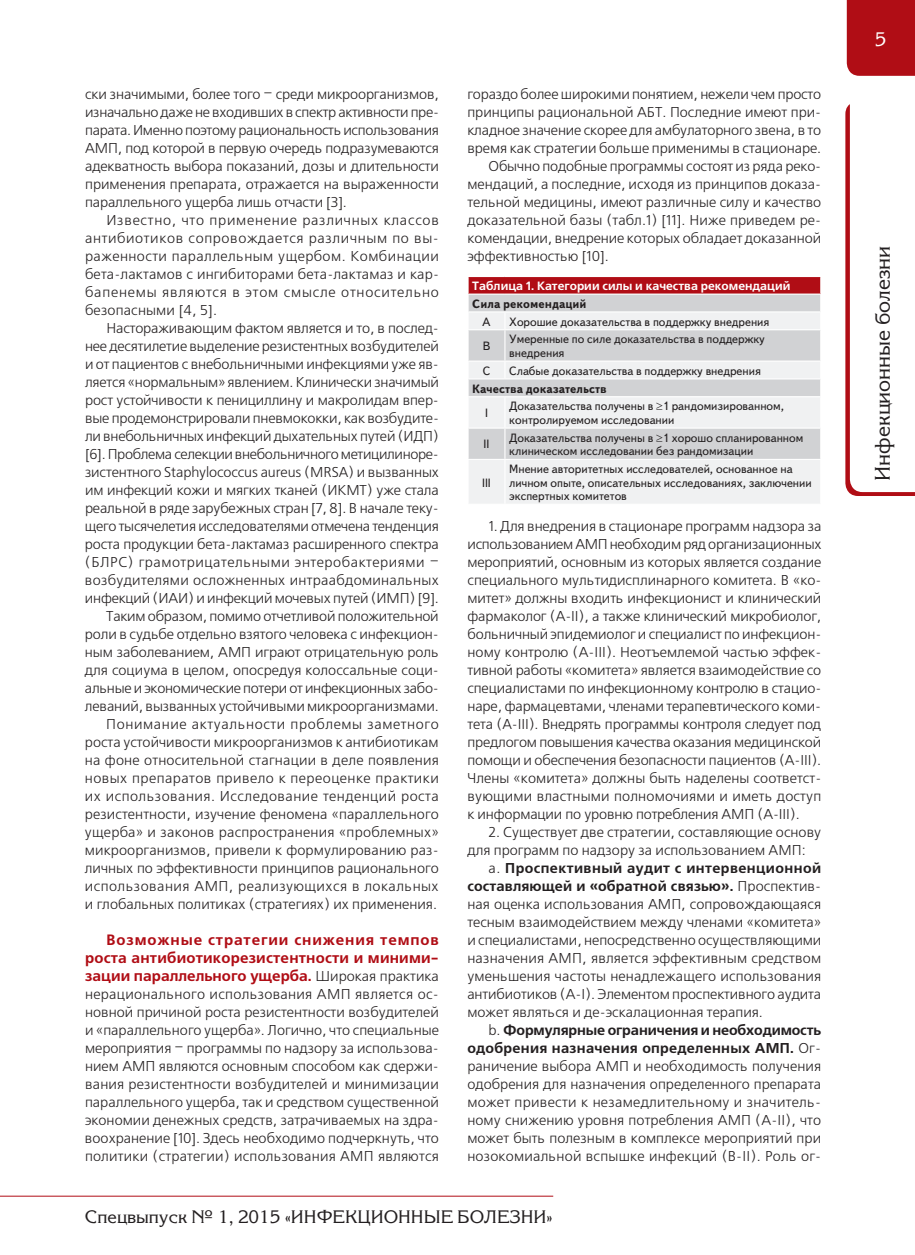
<style>
.page{position:relative;width:915px;height:1255px;background:#fff}
.page>*{position:absolute;margin:0;border:0;box-sizing:border-box;transform-origin:0 0}
.t1{font:21px "Korinna C";color:#231f20}
.t2{font:19.5px "Korinna C";color:#fff}
.t3{font:18px "Korinna C";color:#231f20}
.t4{font:700 15px/18px "Free Set C";color:#b00d15;text-align:justify}
.t5{font:14.25px/18px "Free Set C";letter-spacing:-.005em;color:#231f20;text-align:justify}
.t6{font:12px/13.5px "Text Book C";color:#231f20}
.t7{font:700 12px "Free Set C";color:#fff}
.t8{font:700 12px "Text Book C";color:#231f20}
.s1{font-weight:400;font-size:14.25px;color:#231f20}
.s2{font-weight:700}
</style>
<div class="page">
<div style="left:846px;top:0;width:68px;height:76px;background:#b00d15"></div>
<svg style="left:845px;top:104px;width:69px;height:392px"></svg>
<hr style="left:0;top:1195px;width:553px;height:1px;background:#b00d15">
<div style="left:468px;top:276px;width:352px;height:18px;background:#b00d15"></div>
<div style="left:468px;top:295px;width:351px;height:16px;background:#d1d2d4"></div>
<svg style="left:468px;top:313px;width:351px;height:190px;fill:#f0f1f2"></svg>
<hr style="left:467px;top:276px;width:37px;height:1px;background:#fff">
<hr style="left:504px;top:276px;width:317px;height:1px;background:#fff">
<hr style="left:467px;top:293px;width:37px;height:2px;background:#fff">
<hr style="left:504px;top:293px;width:317px;height:2px;background:#fff">
<svg style="left:504px;top:313px;width:1px;height:16px"></svg>
<svg style="left:819px;top:277px;width:2px;height:52px"></svg>
<hr style="left:467px;top:329px;width:37px;height:1px;background:#fff">
<hr style="left:504px;top:329px;width:317px;height:1px;background:#fff">
<hr style="left:504px;top:330px;width:1px;height:30px;background:#fff">
<hr style="left:467px;top:360px;width:37px;height:1px;background:#fff">
<hr style="left:504px;top:360px;width:317px;height:1px;background:#fff">
<svg style="left:504px;top:361px;width:1px;height:17px"></svg>
<hr style="left:467px;top:378px;width:37px;height:1px;background:#fff">
<hr style="left:504px;top:378px;width:317px;height:1px;background:#fff">
<svg style="left:819px;top:362px;width:2px;height:34px"></svg>
<hr style="left:467px;top:396px;width:37px;height:1px;background:#fff">
<hr style="left:504px;top:396px;width:317px;height:1px;background:#fff">
<hr style="left:504px;top:397px;width:1px;height:30px;background:#fff">
<hr style="left:467px;top:427px;width:37px;height:1px;background:#fff">
<hr style="left:504px;top:427px;width:317px;height:1px;background:#fff">
<hr style="left:504px;top:428px;width:1px;height:31px;background:#fff">
<hr style="left:467px;top:459px;width:37px;height:1px;background:#fff">
<hr style="left:504px;top:459px;width:317px;height:1px;background:#fff">
<hr style="left:504px;top:460px;width:1px;height:43px;background:#fff">
<p class="t5" style="left:85px;top:86px;width:355px">ски значимыми, более того – среди микроорганизмов, изначально даже не входивших в спектр активности пре&shy;парата. Именно поэтому рациональность использования АМП, под которой в первую очередь подразумеваются адекватность выбора показаний, дозы и длительности применения препарата, отражается на выраженности параллельного ущерба лишь отчасти [3].</p>
<p class="t5" style="left:85px;top:212px;width:355px;text-indent:21px">Известно, что применение различных классов антибиотиков сопровождается различным по вы&shy;раженности параллельным ущербом. Комбинации бета-лактамов с ингибиторами бета-лактамаз и кар&shy;бапенемы являются в этом смысле относительно безопасными [4, 5].</p>
<p class="t5" style="left:85px;top:320px;width:355px;text-align:right">Настораживающим фактом является и то, в послед&shy;нее десятилетие выделение резистентных возбудителей и от пациентов с внебольничными инфекциями уже яв&shy;ляется «нормальным» явлением. Клинически значимый рост устойчивости к пенициллину и макролидам впер&shy;вые продемонстрировали пневмококки, как возбудите&shy;ли внебольничных инфекций дыхательных путей (ИДП) [6]. Проблема селекции внебольничного метицилиноре&shy;зистентного Staphylococcus aureus (MRSA) и вызванных им инфекций кожи и мягких тканей (ИКМТ) уже стала реальной в ряде зарубежных стран [7, 8]. В начале теку&shy;щего тысячелетия исследователями отмечена тенденция роста продукции бета-лактамаз расширенного спектра (БЛРС) грамотрицательными энтеробактериями – возбудителями осложненных интраабдоминальных инфекций (ИАИ) и инфекций мочевых путей (ИМП) [9].<br>Таким образом, помимо отчетливой положительной роли в судьбе отдельно взятого человека с инфекцион&shy;ным заболеванием, АМП играют отрицательную роль для социума в целом, опосредуя колоссальные соци&shy;альные и экономические потери от инфекционных забо&shy;леваний, вызванных устойчивыми микроорганизмами.<br>Понимание актуальности проблемы заметного роста устойчивости микроорганизмов к антибиотикам на фоне относительной стагнации в деле появления новых препаратов привело к переоценке практики их использования. Исследование тенденций роста резистентности, изучение феномена «параллельного ущерба» и законов распространения «проблемных» микроорганизмов, привели к формулированию раз&shy;личных по эффективности принципов рационального использования АМП, реализующихся в локальных и глобальных политиках (стратегиях) их применения.</p>
<p class="t4" style="left:85px;top:931px;width:355px;text-indent:21px">Возможные стратегии снижения темпов роста антибиотикорезистентности и миними&shy;зации параллельного ущерба. <span class="s1">Широкая практика</span></p>
<p class="t5" style="left:85px;top:986px;width:355px">нерационального использования АМП является ос&shy;новной причиной роста резистентности возбудителей и «параллельного ущерба». Логично, что специальные мероприятия – программы по надзору за использова&shy;нием АМП являются основным способом как сдержи&shy;вания резистентности возбудителей и минимизации параллельного ущерба, так и средством существенной экономии денежных средств, затрачиваемых на здра&shy;воохранение [10]. Здесь необходимо подчеркнуть, что политики (стратегии) использования АМП являются</p>
<p class="t5" style="left:467px;top:86px;width:355px">гораздо более широкими понятием, нежели чем просто</p>
<p class="t5" style="left:467px;top:104px;width:355px">принципы рациональной АБТ. Последние имеют при-</p>
<p class="t5" style="left:467px;top:122px;width:355px">кладное значение скорее для амбулаторного звена, в то</p>
<p class="t5" style="left:467px;top:140px;width:355px">время как стратегии больше применимы в стационаре.</p>
<p class="t5" style="left:488px;top:158px;width:334px">Обычно подобные программы состоят из ряда реко-</p>
<p class="t5" style="left:467px;top:176px;width:355px">мендаций, а последние, исходя из принципов доказа-</p>
<p class="t5" style="left:467px;top:194px;width:355px">тельной медицины, имеют различные силу и качество</p>
<p class="t5" style="left:467px;top:212px;width:355px">доказательной базы (табл.1) [11]. Ниже приведем ре-</p>
<p class="t5" style="left:467px;top:230px;width:355px">комендации, внедрение которых обладает доказанной</p>
<p class="t5" style="left:467px;top:248px;width:143px">эффективностью [10].</p>
<p class="t7" style="left:472px;top:279px;width:319px">Таблица 1. Категории силы и качества рекомендаций</p>
<p class="t8" style="left:472px;top:297px;width:115px">Сила рекомендаций</p>
<p class="t6" style="left:482px;top:315px;width:10px">А</p>
<p class="t6" style="left:509px;top:315px;width:262px">Хорошие доказательства в поддержку внедрения</p>
<p class="t6" style="left:482px;top:339px;width:9px">В</p>
<p class="t6" style="left:509px;top:333px;width:257px">Умеренные по силе доказательства в поддержку внедрения</p>
<p class="t6" style="left:482px;top:364px;width:9px">С</p>
<p class="t6" style="left:509px;top:364px;width:253px">Слабые доказательства в поддержку внедрения</p>
<p class="t8" style="left:472px;top:381px;width:136px">Качества доказательств</p>
<p class="t6" style="left:485px;top:406px;width:4px">I</p>
<p class="t6" style="left:509px;top:399px;width:276px">Доказательства получены в ≥1 рандомизированном, контролируемом исследовании</p>
<p class="t6" style="left:483px;top:438px;width:7px">II</p>
<p class="t6" style="left:509px;top:431px;width:295px">Доказательства получены в ≥1 хорошо спланированном клиническом исследовании без рандомизации</p>
<p class="t6" style="left:482px;top:476px;width:10px">III</p>
<p class="t6" style="left:509px;top:462px;width:304px">Мнение авторитетных исследователей, основанное на личном опыте, описательных исследованиях, заключении экспертных комитетов</p>
<p class="t5" style="left:467px;top:518px;width:355px;text-indent:21px">1. Для внедрения в стационаре программ надзора за использованием АМП необходим ряд организационных мероприятий, основным из которых является создание специального мультидисплинарного комитета. В «ко&shy;митет» должны входить инфекционист и клинический фармаколог (А-II), а также клинический микробиолог, больничный эпидемиолог и специалист по инфекцион&shy;ному контролю (А-III). Неотъемлемой частью эффек&shy;тивной работы «комитета» является взаимодействие со специалистами по инфекционному контролю в стацио&shy;наре, фармацевтами, членами терапевтического коми&shy;тета (A-III). Внедрять программы контроля следует под предлогом повышения качества оказания медицинской помощи и обеспечения безопасности пациентов (А-III).<br>Члены «комитета» должны быть наделены соответст&shy;вующими властными полномочиями и иметь доступ к информации по уровню потребления АМП (А-III).</p>
<p class="t5" style="left:467px;top:824px;width:355px;text-indent:21px">2. Существует две стратегии, составляющие основу для программ по надзору за использованием АМП:</p>
<p class="t5" style="left:467px;top:860px;width:355px;text-indent:21px">a. <span class="s2">Проспективный аудит с интервенционной составляющей и «обратной связью».</span> Проспектив&shy;ная оценка использования АМП, сопровождающаяся тесным взаимодействием между членами «комитета» и специалистами, непосредственно осуществляющими назначения АМП, является эффективным средством уменьшения частоты ненадлежащего использования антибиотиков (А-I). Элементом проспективного аудита может являться и де-эскалационная терапия.</p>
<p class="t5" style="left:467px;top:1021px;width:355px;text-indent:21px">b. <span class="s2">Формулярные ограничения и необходимость одобрения назначения определенных АМП.</span> Ог&shy;раничение выбора АМП и необходимость получения одобрения для назначения определенного препарата может привести к незамедлительному и значитель&shy;ному снижению уровня потребления АМП (А-II), что может быть полезным в комплексе мероприятий при нозокомиальной вспышке инфекций (В-II). Роль ог-</p>
<p class="t3" style="left:85px;top:1206px;width:469px">Спецвыпуск № 1, 2015 «ИНФЕКЦИОННЫЕ БОЛЕЗНИ»</p>
<h2 class="t2" style="left:874px;top:28px;width:13px">5</h2>
<h1 class="t1" style="left:870px;top:480px;width:236px;rotate:-90deg">Инфекционные болезни</h1>
</div>
